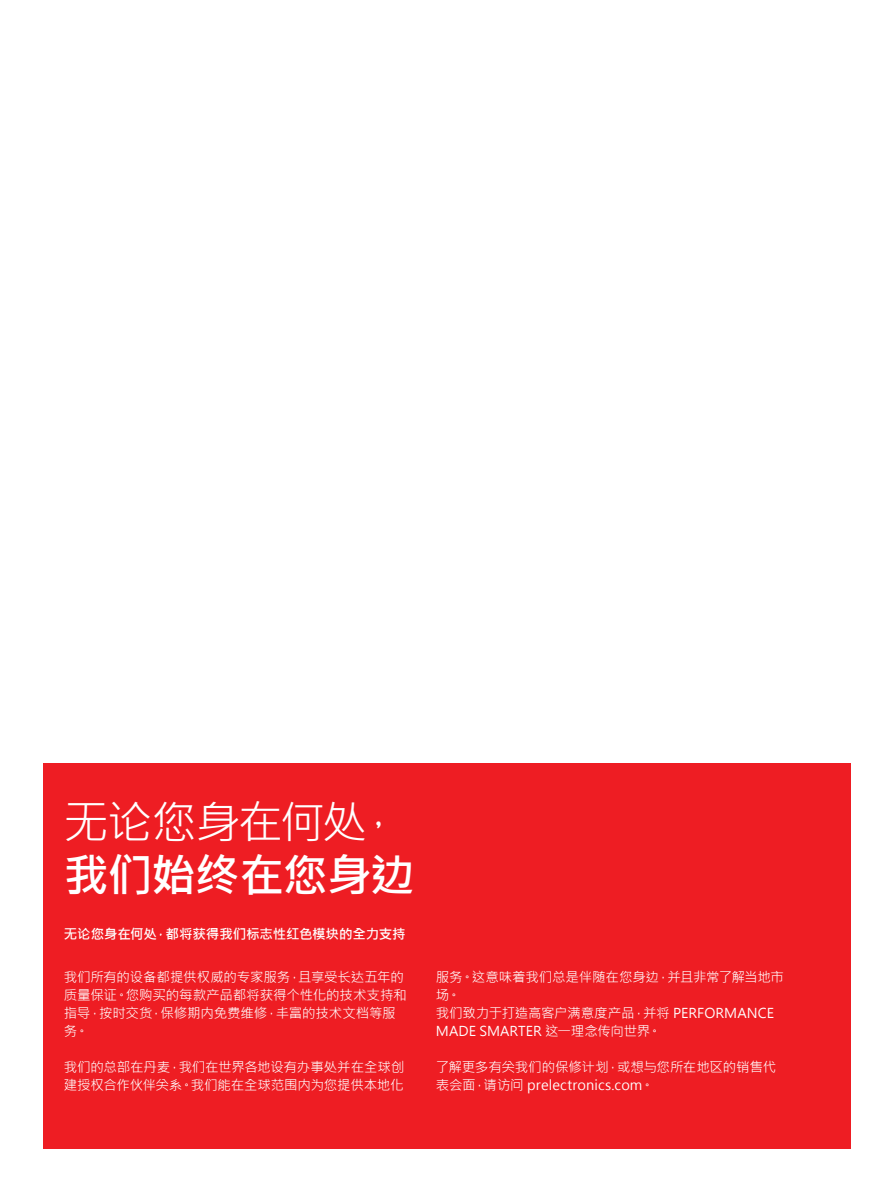
<style>
.page{position:relative;width:893px;height:1191px;background:#fff}
.page>*{position:absolute;margin:0;border:0;box-sizing:border-box;transform-origin:0 0}
.t1{font:45px "Microsoft Jheng Hei";letter-spacing:-.05em;color:#fff}
.t2{font:700 45px "Microsoft Jheng Hei";letter-spacing:-.025em;color:#fff}
.t3{font:13.5px/18px "Microsoft Jheng Hei";letter-spacing:-.01em;color:#fff}
.t4{font:700 13.5px "Microsoft Jheng Hei";letter-spacing:-.01em;color:#fff}
</style>
<div class="page">
<div style="left:43px;top:762px;width:808px;height:386px;background:#ee1d23"></div>
<h1 class="t1" style="left:64px;top:794px;width:339px">无论您身在何处，</h1>
<h1 class="t2" style="left:64px;top:847px;width:353px">我们始终在您身边</h1>
<p class="t4" style="left:64px;top:925px;width:343px">无论您身在何处，都将获得我们标志性红色模块的全力支持</p>
<p class="t3" style="left:64px;top:968px;width:344px">我们所有的设备都提供权威的专家服务，且享受长达五年的质量保证。您购买的每款产品都将获得个性化的技术支持和指导，按时交货，保修期内免费维修，丰富的技术文档等服务。</p>
<p class="t3" style="left:64px;top:1058px;width:342px">我们的总部在丹麦，我们在世界各地设有办事处并在全球创建授权合作伙伴关系。我们能在全球范围内为您提供本地化</p>
<p class="t3" style="left:436px;top:968px;width:350px">服务。这意味着我们总是伴随在您身边，并且非常了解当地市场。<br>我们致力于打造高客户满意度产品，并将 PERFORMANCE<br>MADE SMARTER 这一理念传向世界。</p>
<p class="t3" style="left:436px;top:1058px;width:342px">了解更多有关我们的保修计划，或想与您所在地区的销售代表会面，请访问 prelectronics.com。</p>
</div>
